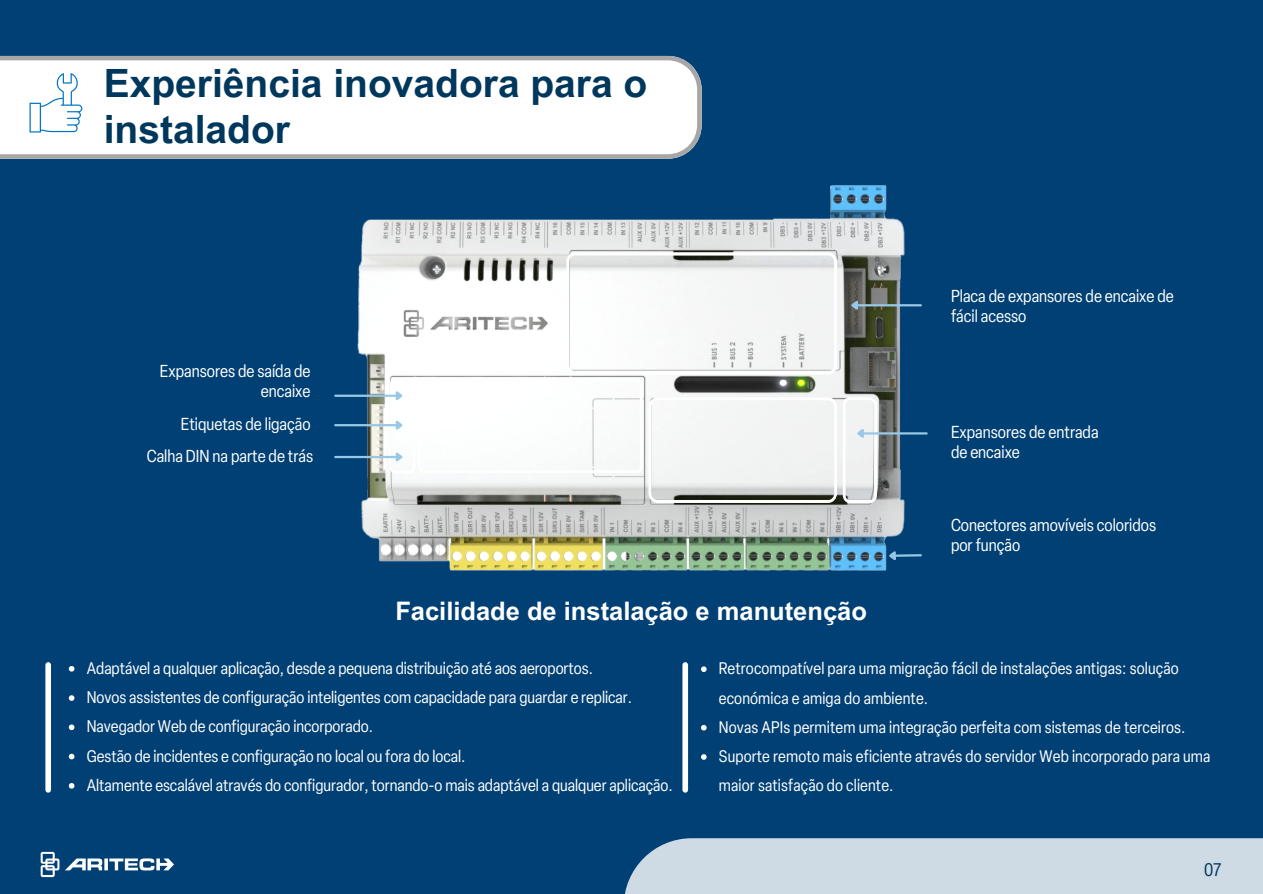
<style>
.page{position:relative;width:1263px;height:894px;background:#fff}
.page>*{position:absolute;margin:0;border:0;box-sizing:border-box;transform-origin:0 0}
.t1{font:700 39px/46px "Arial MT Pro";color:#00375c}
.t2{font:700 25.5px "Arial MT Pro";color:#fff}
.t3{font:condensed 18px "Elza";color:#00375c}
.t4{font:condensed 17.1px/20.2px "Elza";color:#fff}
.t5{font:condensed 16.5px/29.2px "Elza";color:#fff}
</style>
<div class="page">
<div style="left:0;top:0;width:1263px;height:893px;background:#004074"></div>
<svg style="left:0;top:56px;width:702px;height:102px;background:#f5f5f6"></svg>
<img style="left:334px;top:185px;width:593px;height:386px">
<hr style="left:896px;top:554px;width:25px;height:2px;background:#99c8e6">
<svg style="left:886px;top:547px;width:12px;height:15px"></svg>
<hr style="left:864px;top:432px;width:63px;height:2px;background:#99c8e6">
<svg style="left:843px;top:397px;width:34px;height:106px;background:#ebeded"></svg>
<hr style="left:858px;top:304px;width:63px;height:2px;background:#99c8e6">
<svg style="left:849px;top:297px;width:11px;height:15px"></svg>
<hr style="left:335px;top:394px;width:61px;height:3px;background:#99c8e6">
<hr style="left:335px;top:424px;width:61px;height:2px;background:#99c8e6">
<hr style="left:335px;top:456px;width:61px;height:2px;background:#99c8e6">
<svg style="left:390px;top:252px;width:447px;height:251px;background:#e9eae9"></svg>
<img style="left:40px;top:851px;width:134px;height:27px">
<div style="left:45px;top:664px;width:6px;height:125px;background:#fff"></div>
<div style="left:682px;top:664px;width:6px;height:125px;background:#fff"></div>
<div style="left:625px;top:838px;width:638px;height:55px;background:#cedae4"></div>
<svg style="left:69px;top:666px;width:5px;height:5px"></svg>
<svg style="left:69px;top:695px;width:5px;height:5px"></svg>
<svg style="left:69px;top:724px;width:5px;height:6px"></svg>
<svg style="left:69px;top:753px;width:5px;height:6px"></svg>
<svg style="left:69px;top:783px;width:5px;height:5px"></svg>
<svg style="left:701px;top:666px;width:6px;height:5px"></svg>
<svg style="left:701px;top:724px;width:6px;height:6px"></svg>
<svg style="left:701px;top:754px;width:6px;height:5px"></svg>
<svg style="left:30px;top:73px;width:52px;height:59px;background:#e1eef7"></svg>
<p class="t1" style="left:104px;top:65px;width:545px">Experiência inovadora para o instalador</p>
<p class="t4" style="left:160px;top:361px;width:152px;text-align:right">Expansores de saída de encaixe</p>
<p class="t4" style="left:181px;top:413px;width:131px">Etiquetas de ligação</p>
<p class="t4" style="left:147px;top:445px;width:168px">Calha DIN na parte de trás</p>
<p class="t2" style="left:395px;top:601px;width:473px">Facilidade de instalação e manutenção</p>
<p class="t4" style="left:951px;top:286px;width:224px">Placa de expansores de encaixe de fácil acesso</p>
<p class="t4" style="left:951px;top:421px;width:149px">Expansores de entrada de encaixe</p>
<p class="t4" style="left:951px;top:514px;width:207px">Conectores amovíveis coloridos por função</p>
<p class="t5" style="left:87px;top:653px;width:508px">Adaptável a qualquer aplicação, desde a pequena distribuição até aos aeroportos.</p>
<p class="t5" style="left:87px;top:682px;width:547px">Novos assistentes de configuração inteligentes com capacidade para guardar e replicar.</p>
<p class="t5" style="left:87px;top:711px;width:288px">Navegador Web de configuração incorporado.</p>
<p class="t5" style="left:87px;top:741px;width:380px">Gestão de incidentes e configuração no local ou fora do local.</p>
<p class="t5" style="left:87px;top:770px;width:587px">Altamente escalável através do configurador, tornando-o mais adaptável a qualquer aplicação.</p>
<p class="t5" style="left:719px;top:653px;width:461px">Retrocompatível para uma migração fácil de instalações antigas: solução económica e amiga do ambiente.</p>
<p class="t5" style="left:719px;top:712px;width:468px">Novas APIs permitem uma integração perfeita com sistemas de terceiros.</p>
<p class="t5" style="left:719px;top:741px;width:493px">Suporte remoto mais eficiente através do servidor Web incorporado para uma maior satisfação do cliente.</p>
<p class="t3" style="left:1204px;top:858px;width:19px">07</p>
</div>
